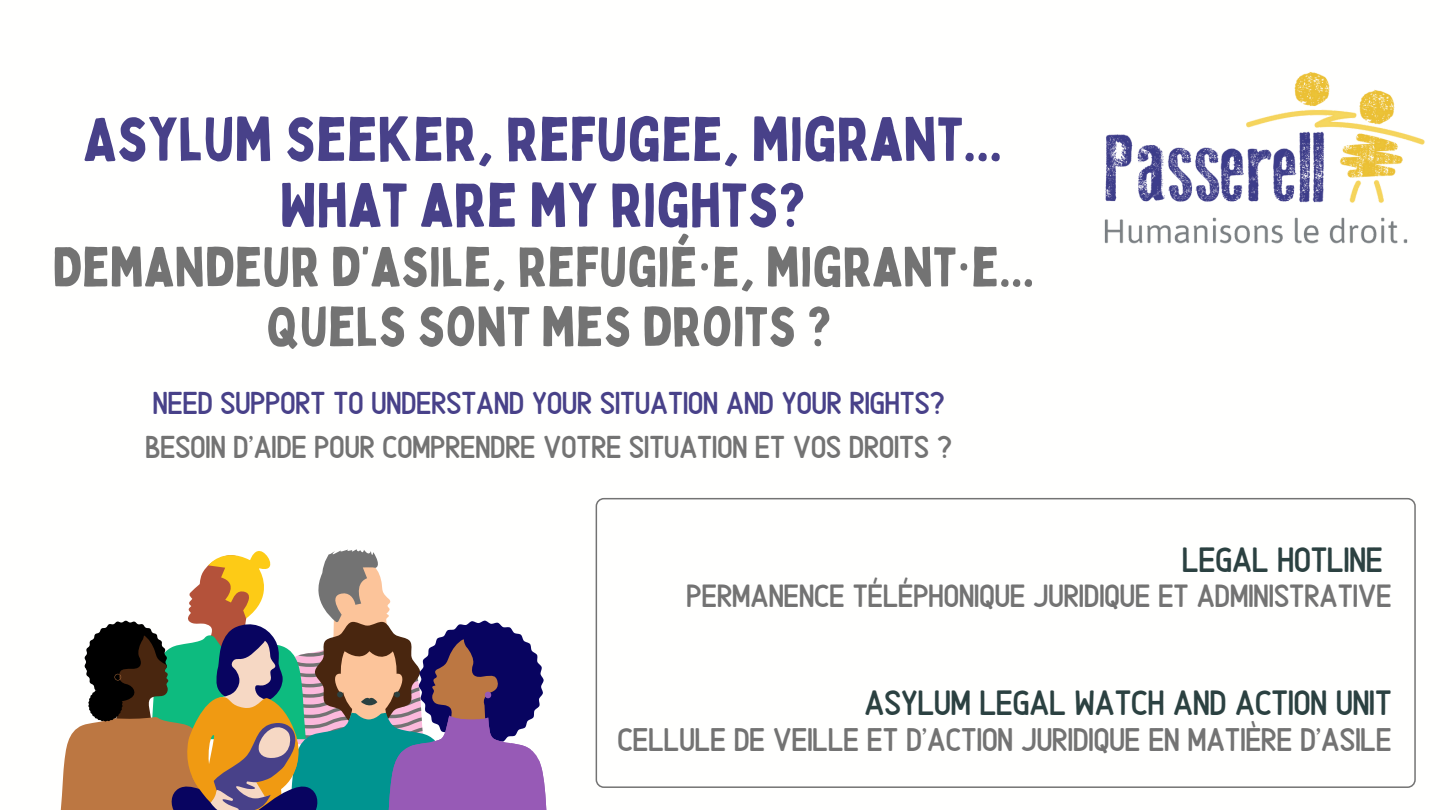
<style>
.page{position:relative;width:1440px;height:810px;background:#fff}
.page>*{position:absolute;margin:0;border:0;box-sizing:border-box;transform-origin:0 0}
.t1{font:60.6px/65.9px "Bobby Jones";color:#484189;text-align:center}
.t2{font:54.6px/59.7px "Bobby Jones";color:#737373;text-align:center}
.t3{font:35.2px "Alaska";color:#2b4141}
.t4{font:32.8px "Alaska";color:#737373}
.t5{font:32.2px "Alaska";color:#737373}
.t6{font:31.7px "Alaska";color:#737373}
.t7{font:31.7px "Alaska";color:#484189}
.s1{font-family:"Noto Sans"}
</style>
<div class="page">
<svg style="left:596px;top:498px;width:820px;height:290px"></svg>
<svg style="left:60px;top:549px;width:487px;height:261px"></svg>
<img style="left:1104px;top:72px;width:321px;height:172px">
<p class="t1" style="left:83px;top:105px;width:920px">ASYLUM SEEKER, REFUGEE, MIGRANT...<br>WHAT ARE MY RIGHTS?</p>
<p class="t2" style="left:52px;top:236px;width:983px">DEMANDEUR D’ASILE, REFUGIÉ<span class="s1">·</span>E, MIGRANT<span class="s1">·</span>E...<br>QUELS SONT MES DROITS ?</p>
<h1 class="t7" style="left:153px;top:379px;width:793px">NEED SUPPORT TO UNDERSTAND YOUR SITUATION AND YOUR RIGHTS?</h1>
<p class="t6" style="left:146px;top:423px;width:808px">BESOIN D'AIDE POUR COMPRENDRE VOTRE SITUATION ET VOS DROITS ?</p>
<p class="t3" style="left:1182px;top:533px;width:202px">LEGAL HOTLINE</p>
<p class="t5" style="left:687px;top:572px;width:707px">PERMANENCE TÉLÉPHONIQUE JURIDIQUE ET ADMINISTRATIVE</p>
<p class="t3" style="left:865px;top:675px;width:529px">ASYLUM LEGAL WATCH AND ACTION UNIT</p>
<p class="t4" style="left:618px;top:714px;width:776px">CELLULE DE VEILLE ET D’ACTION JURIDIQUE EN MATIÈRE D’ASILE</p>
</div>
